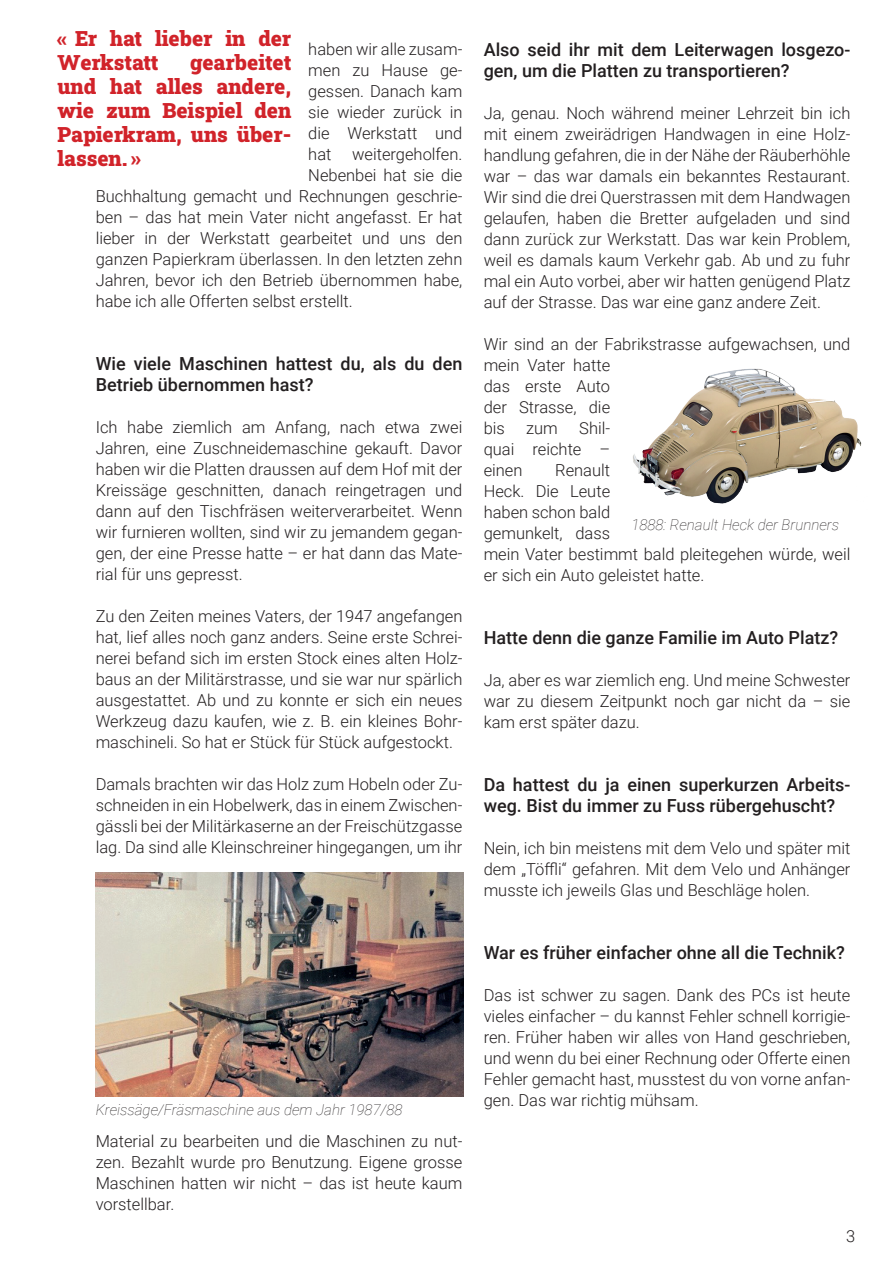
<style>
.page{position:relative;width:893px;height:1263px;background:#fff}
.page>*{position:absolute;margin:0;border:0;box-sizing:border-box;transform-origin:0 0}
.t1{font:21px/24px "Roboto Slab";color:#d1232a}
.t2{font:500 18px/21px "Roboto";color:#231f20}
.t3{font:300 16.5px/21px "Roboto";color:#231f20;text-align:justify}
.t4{font:italic 100 15px "Roboto";color:#231f20}
</style>
<div class="page">
<img style="left:96px;top:873px;width:367px;height:223px">
<img style="left:633px;top:368px;width:229px;height:136px">
<p class="t1" style="left:57px;top:26px;width:235px">« Er hat lieber in der<br>Werkstatt</p>
<p class="t3" style="left:308px;top:38px;width:156px">haben wir alle zusam-</p>
<p class="t3" style="left:308px;top:59px;width:156px">men zu Hause ge-</p>
<p class="t3" style="left:308px;top:80px;width:156px">gessen. Danach kam</p>
<p class="t3" style="left:308px;top:101px;width:156px">sie wieder zurück in</p>
<p class="t3" style="left:308px;top:122px;width:156px">die Werkstatt und</p>
<p class="t3" style="left:308px;top:143px;width:156px">hat weitergeholfen.</p>
<p class="t3" style="left:308px;top:164px;width:156px">Nebenbei hat sie die</p>
<p class="t3" style="left:96px;top:185px;width:368px">Buchhaltung gemacht und Rechnungen geschrie-</p>
<p class="t3" style="left:96px;top:206px;width:368px">ben – das hat mein Vater nicht angefasst. Er hat</p>
<p class="t3" style="left:96px;top:227px;width:368px">lieber in der Werkstatt gearbeitet und uns den</p>
<p class="t3" style="left:96px;top:248px;width:368px">ganzen Papierkram überlassen. In den letzten zehn</p>
<p class="t3" style="left:96px;top:269px;width:368px">Jahren, bevor ich den Betrieb übernommen habe,</p>
<p class="t3" style="left:96px;top:290px;width:259px">habe ich alle Offerten selbst erstellt.</p>
<p class="t1" style="left:57px;top:50px;width:235px;text-align:justify;text-indent:133px">gearbeitet und hat alles andere, wie zum Beispiel den Papierkram, uns über&shy;lassen. »</p>
<p class="t2" style="left:96px;top:352px;width:368px">Wie viele Maschinen hattest du, als du den<br>Betrieb übernommen hast?</p>
<p class="t3" style="left:96px;top:416px;width:368px">Ich habe ziemlich am Anfang, nach etwa zwei Jahren, eine Zuschneidemaschine gekauft. Davor haben wir die Platten draussen auf dem Hof mit der Kreissäge geschnitten, danach reingetragen und dann auf den Tischfräsen weiterverarbeitet. Wenn wir furnieren wollten, sind wir zu jemandem gegan&shy;gen, der eine Presse hatte – er hat dann das Mate&shy;rial für uns gepresst.</p>
<p class="t3" style="left:96px;top:605px;width:368px">Zu den Zeiten meines Vaters, der 1947 angefangen hat, lief alles noch ganz anders. Seine erste Schrei&shy;nerei befand sich im ersten Stock eines alten Holz&shy;baus an der Militärstrasse, und sie war nur spärlich ausgestattet. Ab und zu konnte er sich ein neues Werkzeug dazu kaufen, wie z. B. ein kleines Bohr&shy;maschineli. So hat er Stück für Stück aufgestockt.</p>
<p class="t3" style="left:96px;top:773px;width:368px">Damals brachten wir das Holz zum Hobeln oder Zu&shy;schneiden in ein Hobelwerk, das in einem Zwischen&shy;gässli bei der Militärkaserne an der Freischützgasse lag. Da sind alle Kleinschreiner hingegangen, um ihr</p>
<p class="t4" style="left:96px;top:1099px;width:308px">Kreissäge/Fräsmaschine aus dem Jahr 1987/88</p>
<p class="t3" style="left:96px;top:1130px;width:368px">Material zu bearbeiten und die Maschinen zu nut&shy;zen. Bezahlt wurde pro Benutzung. Eigene grosse Maschinen hatten wir nicht – das ist heute kaum vorstellbar.</p>
<p class="t2" style="left:484px;top:38px;width:368px">Also seid ihr mit dem Leiterwagen losgezo&shy;gen, um die Platten zu transportieren?</p>
<p class="t3" style="left:484px;top:102px;width:368px">Ja, genau. Noch während meiner Lehrzeit bin ich mit einem zweirädrigen Handwagen in eine Holz&shy;handlung gefahren, die in der Nähe der Räuberhöhle war – das war damals ein bekanntes Restaurant.<br>Wir sind die drei Querstrassen mit dem Handwagen gelaufen, haben die Bretter aufgeladen und sind dann zurück zur Werkstatt. Das war kein Problem, weil es damals kaum Verkehr gab. Ab und zu fuhr mal ein Auto vorbei, aber wir hatten genügend Platz auf der Strasse. Das war eine ganz andere Zeit.</p>
<p class="t3" style="left:484px;top:333px;width:368px;text-align:left">Wir sind an der Fabrikstrasse aufgewachsen, und mein Vater hatte<br>das erste Auto<br>der Strasse, die<br>bis</p>
<p class="t3" style="left:484px;top:417px;width:128px;text-indent:96px">Shil&shy;quai reichte – einen</p>
<p class="t3" style="left:526px;top:417px;width:33px">zum</p>
<p class="t3" style="left:484px;top:459px;width:368px;text-align:left;text-indent:72px">Renault<br>Heck. Die Leute<br>haben schon bald<br>gemunkelt, dass<br>mein Vater bestimmt bald pleitegehen würde, weil er sich ein Auto geleistet hatte.</p>
<p class="t4" style="left:631px;top:514px;width:209px">1888: Renault Heck der Brunners</p>
<p class="t2" style="left:484px;top:626px;width:356px">Hatte denn die ganze Familie im Auto Platz?</p>
<p class="t3" style="left:484px;top:669px;width:368px">Ja, aber es war ziemlich eng. Und meine Schwester war zu diesem Zeitpunkt noch gar nicht da – sie kam erst später dazu.</p>
<p class="t2" style="left:484px;top:773px;width:368px">Da hattest du ja einen superkurzen Arbeits&shy;weg. Bist du immer zu Fuss rübergehuscht?</p>
<p class="t3" style="left:484px;top:837px;width:368px">Nein, ich bin meistens mit dem Velo und später mit dem „Töffli“ gefahren. Mit dem Velo und Anhänger musste ich jeweils Glas und Beschläge holen.</p>
<p class="t2" style="left:484px;top:941px;width:363px">War es früher einfacher ohne all die Technik?</p>
<p class="t3" style="left:484px;top:984px;width:368px">Das ist schwer zu sagen. Dank des PCs ist heute vieles einfacher – du kannst Fehler schnell korrigie&shy;ren. Früher haben wir alles von Hand geschrieben, und wenn du bei einer Rechnung oder Offerte einen Fehler gemacht hast, musstest du von vorne anfan&shy;gen. Das war richtig mühsam.</p>
<p class="t3" style="left:846px;top:1225px;width:11px">3</p>
</div>
